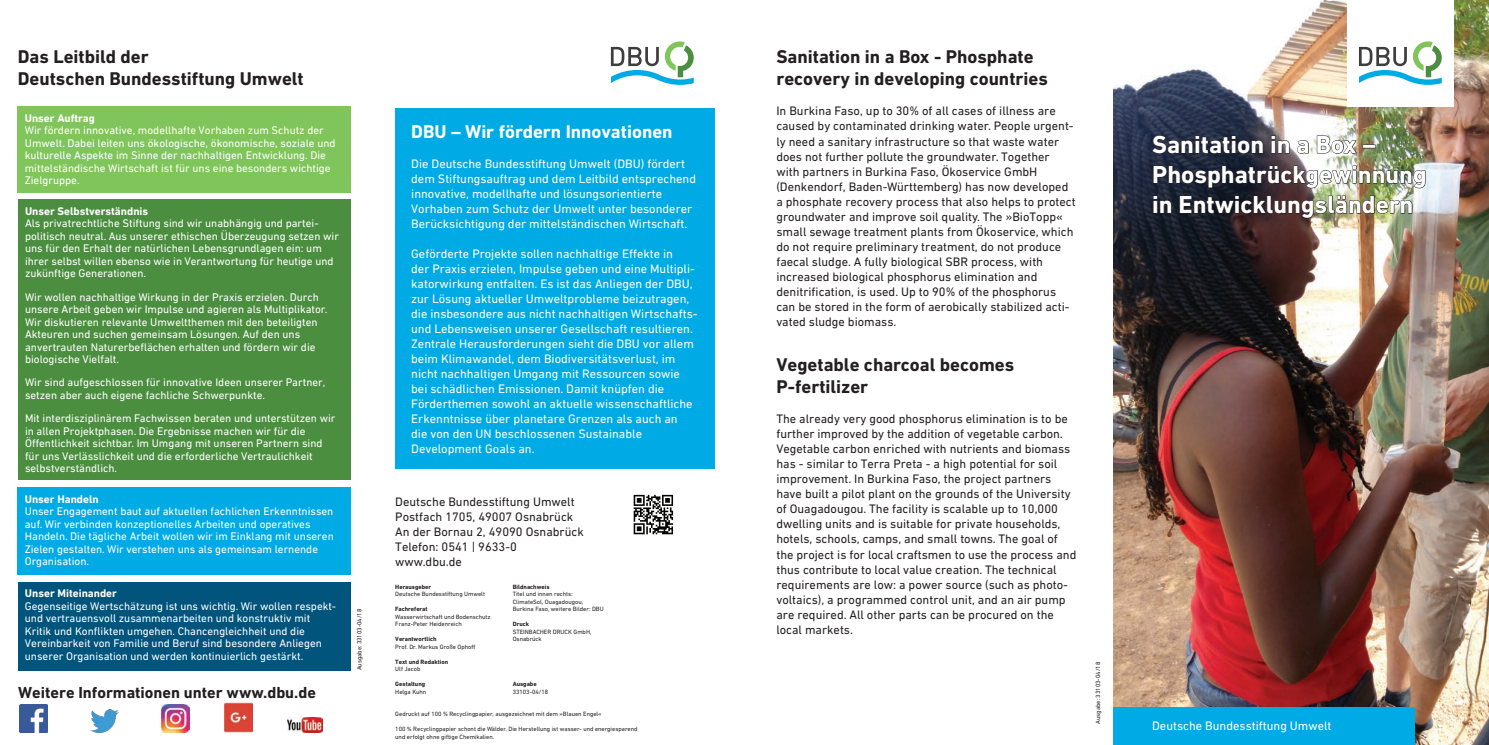
<style>
.page{position:relative;width:1489px;height:745px;background:#fff}
.page>*{position:absolute;margin:0;border:0;box-sizing:border-box;transform-origin:0 0}
.t1{font:700 25px/30px "DIN Next W1 G";color:#fff}
.t2{font:700 18.75px/22.5px "DIN Next W1 G";color:#231f20}
.t3{font:700 18.75px "DIN Next W1 G";color:#fff}
.t4{font:700 16.25px "DIN Next W1 G";color:#231f20}
.t5{font:12.5px/15px "DIN Next W1 G";color:#231f20}
.t6{font:12.5px/15px "DIN Next W1 G";color:#fff}
.t7{font:11.25px/12.5px "DIN Next W1 G";color:#fff}
.t8{font:700 11.25px "DIN Next W1 G";color:#fff}
.t9{font:6.25px/7.5px "DIN Next W1 G";color:#231f20}
.t10{font:700 6.25px "DIN Next W1 G";color:#231f20}
</style>
<div class="page">
<img style="left:1113px;top:0;width:375px;height:744px">
<svg style="left:1152px;top:135px;width:111px;height:19px;background:#232838"></svg>
<svg style="left:1271px;top:136px;width:18px;height:17px"></svg>
<svg style="left:1296px;top:140px;width:12px;height:14px"></svg>
<svg style="left:1316px;top:135px;width:40px;height:19px"></svg>
<div style="left:1362px;top:144px;width:13px;height:4px;border:1px solid #231f20"></div>
<img style="left:1153px;top:165px;width:272px;height:23px">
<svg style="left:1153px;top:196px;width:18px;height:17px"></svg>
<img style="left:1179px;top:195px;width:233px;height:23px">
<div style="left:1113px;top:706px;width:301px;height:38px;background:#00aae5"></div>
<div style="left:1346px;top:0;width:107px;height:106px;background:#fff"></div>
<svg style="left:1359px;top:41px;width:82px;height:44px"></svg>
<svg style="left:611px;top:41px;width:82px;height:44px"></svg>
<div style="left:395px;top:108px;width:319px;height:360px;background:#00aae5"></div>
<svg style="left:633px;top:494px;width:40px;height:40px"></svg>
<img style="left:161px;top:704px;width:29px;height:28px">
<img style="left:19px;top:704px;width:29px;height:28px">
<img style="left:90px;top:709px;width:29px;height:23px">
<img style="left:287px;top:717px;width:35px;height:15px">
<img style="left:224px;top:702px;width:29px;height:30px">
<div style="left:18px;top:106px;width:333px;height:86px;background:#80c55b"></div>
<div style="left:18px;top:199px;width:333px;height:280px;background:#4c8e40"></div>
<div style="left:18px;top:487px;width:333px;height:87px;background:#00aae5"></div>
<div style="left:18px;top:581px;width:332px;height:89px;background:#01547c"></div>
<h2 class="t2" style="left:18px;top:45px;width:287px">Das Leitbild der<br>Deutschen Bundesstiftung Umwelt</h2>
<p class="t8" style="left:25px;top:111px;width:71px">Unser Auftrag</p>
<p class="t7" style="left:25px;top:124px;width:312px">Wir fördern innovative, modellhafte Vorhaben zum Schutz der Umwelt. Dabei leiten uns ökologische, ökonomische, soziale und kulturelle Aspekte im Sinne der nachhaltigen Entwicklung. Die mittelständische Wirtschaft ist für uns eine besonders wichtige Zielgruppe.</p>
<p class="t8" style="left:25px;top:204px;width:125px">Unser Selbstverständnis</p>
<p class="t7" style="left:25px;top:217px;width:315px">Als privatrechtliche Stiftung sind wir unabhängig und partei&shy;politisch neutral. Aus unserer ethischen Überzeugung setzen wir uns für den Erhalt der natürlichen Lebensgrundlagen ein: um ihrer selbst willen ebenso wie in Verantwortung für heutige und zukünftige Generationen.</p>
<p class="t7" style="left:25px;top:290px;width:304px">Wir wollen nachhaltige Wirkung in der Praxis erzielen. Durch unsere Arbeit geben wir Impulse und agieren als Multiplikator.<br>Wir diskutieren relevante Umweltthemen mit den beteiligten Akteuren und suchen gemeinsam Lösungen. Auf den uns anvertrauten Naturerbeflächen erhalten und fördern wir die biologische Vielfalt.</p>
<p class="t7" style="left:25px;top:376px;width:302px">Wir sind aufgeschlossen für innovative Ideen unserer Partner, setzen aber auch eigene fachliche Schwerpunkte.</p>
<p class="t7" style="left:25px;top:411px;width:312px">Mit interdisziplinärem Fachwissen beraten und unterstützen wir in allen Projektphasen. Die Ergebnisse machen wir für die Öffentlichkeit sichtbar. Im Umgang mit unseren Partnern sind für uns Verlässlichkeit und die erforderliche Vertraulichkeit selbstverständlich.</p>
<p class="t8" style="left:25px;top:492px;width:75px">Unser Handeln</p>
<p class="t7" style="left:25px;top:504px;width:310px">Unser Engagement baut auf aktuellen fachlichen Erkenntnissen auf. Wir verbinden konzeptionelles Arbeiten und operatives Handeln. Die tägliche Arbeit wollen wir im Einklang mit unseren Zielen gestalten. Wir verstehen uns als gemeinsam lernende Organisation.</p>
<p class="t8" style="left:25px;top:586px;width:94px">Unser Miteinander</p>
<p class="t7" style="left:25px;top:599px;width:313px">Gegenseitige Wertschätzung ist uns wichtig. Wir wollen respekt&shy;und vertrauensvoll zusammenarbeiten und konstruktiv mit Kritik und Konflikten umgehen. Chancengleichheit und die Vereinbarkeit von Familie und Beruf sind besondere Anliegen unserer Organisation und werden kontinuierlich gestärkt.</p>
<h3 class="t4" style="left:18px;top:682px;width:299px">Weitere Informationen unter www.dbu.de</h3>
<p class="t9" style="left:355px;top:670px;width:63px;rotate:-90deg">Ausgabe: 33103-04/18</p>
<h2 class="t3" style="left:411px;top:120px;width:263px">DBU – Wir fördern Innovationen</h2>
<p class="t6" style="left:411px;top:156px;width:286px">Die Deutsche Bundesstiftung Umwelt (DBU) fördert dem Stiftungsauftrag und dem Leitbild entsprechend innovative, modellhafte und lösungsorientierte Vorhaben zum Schutz der Umwelt unter besonderer Berücksichtigung der mittelständischen Wirtschaft.</p>
<p class="t6" style="left:411px;top:246px;width:288px">Geförderte Projekte sollen nachhaltige Effekte in<br>der Praxis erzielen, Impulse geben und eine Multipli&shy;katorwirkung entfalten. Es ist das Anliegen der DBU, zur Lösung aktueller Umweltprobleme beizutragen, die insbesondere aus nicht nachhaltigen Wirtschafts&shy;und Lebensweisen unserer Gesellschaft resultieren.<br>Zentrale Herausforderungen sieht die DBU vor allem beim Klimawandel, dem Biodiversitätsverlust, im nicht nachhaltigen Umgang mit Ressourcen sowie bei schädlichen Emissionen. Damit knüpfen die Förderthemen sowohl an aktuelle wissenschaftliche Erkenntnisse über planetare Grenzen als auch an<br>die von den UN beschlossenen Sustainable Development Goals an.</p>
<p class="t5" style="left:395px;top:493px;width:190px">Deutsche Bundesstiftung Umwelt<br>Postfach 1705, 49007 Osnabrück<br>An der Bornau 2, 49090 Osnabrück<br>Telefon: 0541 | 9633-0 www.dbu.de</p>
<p class="t10" style="left:395px;top:582px;width:37px">Herausgeber</p>
<p class="t9" style="left:395px;top:589px;width:91px">Deutsche Bundesstiftung Umwelt</p>
<p class="t10" style="left:395px;top:605px;width:34px">Fachreferat</p>
<p class="t9" style="left:395px;top:612px;width:97px">Wasserwirtschaft und Bodenschutz<br>Franz-Peter Heidenreich</p>
<p class="t10" style="left:395px;top:635px;width:43px">Verantwortlich</p>
<p class="t9" style="left:395px;top:642px;width:82px">Prof. Dr. Markus Große Ophoff</p>
<p class="t10" style="left:395px;top:657px;width:55px">Text und Redaktion</p>
<p class="t9" style="left:395px;top:664px;width:27px">Ulf Jacob</p>
<p class="t10" style="left:395px;top:680px;width:31px">Gestaltung</p>
<p class="t9" style="left:395px;top:687px;width:33px">Helga Kuhn</p>
<p class="t10" style="left:512px;top:582px;width:38px">Bildnachweis</p>
<p class="t9" style="left:512px;top:589px;width:92px">Titel und innen rechts:<br>ClimateSol, Ouagadougou,<br>Burkina Faso, weitere Bilder: DBU</p>
<p class="t10" style="left:512px;top:620px;width:18px">Druck</p>
<p class="t9" style="left:512px;top:627px;width:80px">STEINBACHER DRUCK GmbH,<br>Osnabrück</p>
<p class="t10" style="left:512px;top:680px;width:25px">Ausgabe</p>
<p class="t9" style="left:512px;top:687px;width:37px">33103-04/18</p>
<p class="t9" style="left:395px;top:709px;width:208px">Gedruckt auf 100 % Recyclingpapier, ausgezeichnet mit dem »Blauen Engel«</p>
<p class="t9" style="left:395px;top:724px;width:244px">100 % Recyclingpapier schont die Wälder. Die Herstellung ist wasser- und energiesparend und erfolgt ohne giftige Chemikalien.</p>
<h2 class="t2" style="left:776px;top:45px;width:273px">Sanitation in a Box - Phosphate recovery in developing countries</h2>
<p class="t5" style="left:776px;top:103px;width:301px">In Burkina Faso, up to 30% of all cases of illness are caused by contaminated drinking water. People urgent&shy;ly need a sanitary infrastructure so that waste water does not further pollute the groundwater. Together with partners in Burkina Faso, Ökoservice GmbH (Denkendorf, Baden-Württemberg) has now developed a phosphate recovery process that also helps to protect groundwater and improve soil quality. The »BioTopp« small sewage treatment plants from Ökoservice, which do not require preliminary treatment, do not produce faecal sludge. A fully biological SBR process, with increased biological phosphorus elimination and denitrification, is used. Up to 90% of the phosphorus can be stored in the form of aerobically stabilized acti&shy;vated sludge biomass.</p>
<h2 class="t2" style="left:776px;top:353px;width:239px">Vegetable charcoal becomes<br>P-fertilizer</h2>
<p class="t5" style="left:776px;top:411px;width:301px">The already very good phosphorus elimination is to be further improved by the addition of vegetable carbon.<br>Vegetable carbon enriched with nutrients and biomass has - similar to Terra Preta - a high potential for soil improvement. In Burkina Faso, the project partners have built a pilot plant on the grounds of the University of Ouagadougou. The facility is scalable up to 10,000 dwelling units and is suitable for private households, hotels, schools, camps, and small towns. The goal of the project is for local craftsmen to use the process and thus contribute to local value creation. The technical requirements are low: a power source (such as photo&shy;voltaics), a programmed control unit, and an air pump are required. All other parts can be procured on the local markets.</p>
<p class="t9" style="left:1094px;top:723px;width:63px;rotate:-90deg">Ausgabe: 33103-04/18</p>
<h1 class="t1" style="left:1152px;top:129px;width:276px">Sanitation in a Box –<br>Phosphatrückgewinnung in Entwicklungsländern</h1>
<p class="t6" style="left:1152px;top:718px;width:181px">Deutsche Bundesstiftung Umwelt</p>
</div>
